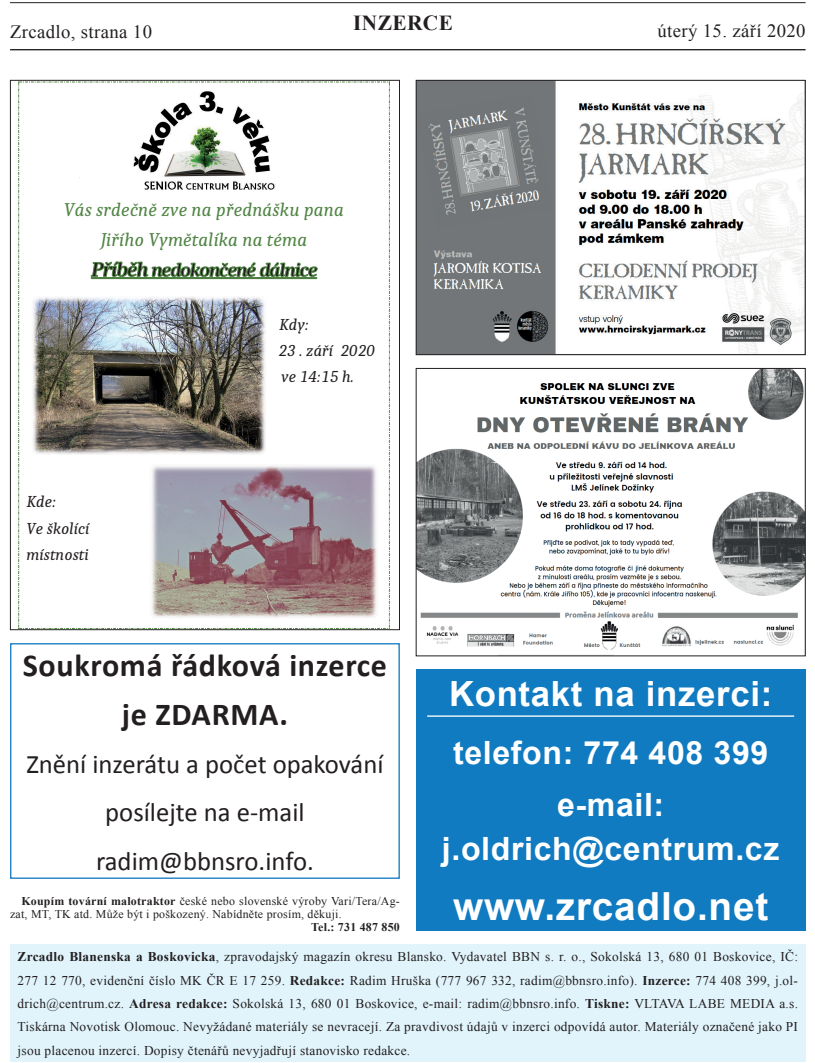
<style>
.page{position:relative;width:815px;height:1063px;background:#fff}
.page>*{position:absolute;margin:0;border:0;box-sizing:border-box;transform-origin:0 0}
.t1{font:700 38.75px "Arial";letter-spacing:.02em;color:#fff}
.t2{font:700 34.75px "Arial";letter-spacing:.02em;color:#fff}
.t3{font:700 32.12px/52px "Arial";letter-spacing:.02em;color:#fff;text-align:center}
.t4{font:700 32.12px/48.5px "Calibri";letter-spacing:.02em;color:#231f20;text-align:center}
.t5{font:26.75px/48.5px "Calibri";color:#231f20;text-align:center}
.t6{font:700 21.38px "Times New Roman";letter-spacing:.02em;color:#231f20}
.t7{font:italic 700 19.25px/29.8px "Caladea";color:#508444;text-align:center}
.t8{font:18.75px "Times New Roman";letter-spacing:.02em;color:#231f20}
.t9{font:italic 700 16.5px/26.2px "Caladea";color:#231f20}
.t10{font:13.38px/23.4px "Times New Roman";letter-spacing:.02em;color:#231f20;text-align:justify}
.t11{font:11.88px/13.1px "Times New Roman";letter-spacing:.02em;color:#231f20}
.t12{font:700 11.88px "Times New Roman";letter-spacing:.02em;color:#231f20}
.s1{font-weight:700}
</style>
<div class="page">
<hr style="left:10px;top:49px;width:796px;height:1px;background:#231f20">
<hr style="left:10px;top:2px;width:796px;height:1px;background:#231f20">
<div style="left:416px;top:669px;width:390px;height:262px;background:#107bc1"></div>
<hr style="left:427px;top:715px;width:367px;height:2px;background:#fff">
<div style="left:10px;top:944px;width:796px;height:118px;background:#e1f4fc"></div>
<div style="left:10px;top:643px;width:390px;height:236px;border:1px solid #177bc1"></div>
<img style="left:18px;top:82px;width:372px;height:546px">
<img style="left:418px;top:82px;width:386px;height:271px">
<div style="left:416px;top:80px;width:390px;height:275px;border:1px solid #231f20"></div>
<img style="left:418px;top:370px;width:386px;height:280px">
<div style="left:416px;top:368px;width:390px;height:288px;border:1px solid #231f20"></div>
<h3 class="t8" style="left:10px;top:19px;width:143px">Zrcadlo, strana 10</h3>
<h3 class="t6" style="left:353px;top:8px;width:101px">INZERCE</h3>
<h3 class="t7" style="left:64px;top:194px;width:282px">Vás srdečně zve na přednášku pana<br>Jiřího Vymětalíka na téma</h3>
<p class="t9" style="left:26px;top:488px;width:65px">Kde:<br>Ve školící místnosti</p>
<p class="t9" style="left:279px;top:311px;width:98px">Kdy:<br>23 . září 2020 ve 14:15 h.</p>
<h3 class="t8" style="left:658px;top:18px;width:150px">úterý 15. září 2020</h3>
<h3 class="t4" style="left:23px;top:640px;width:366px">Soukromá řádková inzerce je ZDARMA.</h3>
<h3 class="t5" style="left:26px;top:739px;width:359px">Znění inzerátu a počet opakování posílejte na e-mail radim@bbnsro.info.</h3>
<h2 class="t2" style="left:449px;top:671px;width:325px">Kontakt na inzerci:</h2>
<h3 class="t3" style="left:453px;top:728px;width:317px">telefon: 774 408 399 e-mail:</h3>
<h3 class="t3" style="left:442px;top:824px;width:339px">j.oldrich@centrum.cz</h3>
<h1 class="t1" style="left:453px;top:881px;width:317px">www.zrcadlo.net</h1>
<p class="t10" style="left:18px;top:945px;width:782px"><span class="s1">Zrcadlo Blanenska a Boskovicka</span>, zpravodajský magazín okresu Blansko. Vydavatel BBN s. r. o., Sokolská 13, 680 01 Boskovice, IČ:<br>277 12 770, evidenční číslo MK ČR E 17 259. <span class="s1">Redakce:</span> Radim Hruška (777 967 332, radim@bbnsro.info). <span class="s1">Inzerce:</span> 774 408 399, j.ol&shy;drich@centrum.cz. <span class="s1">Adresa redakce:</span> Sokolská 13, 680 01 Boskovice, e-mail: radim@bbnsro.info. <span class="s1">Tiskne:</span> VLTAVA LABE MEDIA a.s.<br>Tiskárna Novotisk Olomouc. Nevyžádané materiály se nevracejí. Za pravdivost údajů v inzerci odpovídá autor. Materiály označené jako PI jsou placenou inzercí. Dopisy čtenářů nevyjadřují stanovisko redakce.</p>
<p class="t11" style="left:10px;top:894px;width:391px;text-indent:11px"><span class="s1">Koupím tovární malotraktor</span> české nebo slovenské výroby Vari/Tera/Ag&shy;zat, MT, TK atd. Může být i poškozený. Nabídněte prosím, děkuji.</p>
<p class="t12" style="left:311px;top:919px;width:90px">Tel.: 731 487 850</p>
</div>
